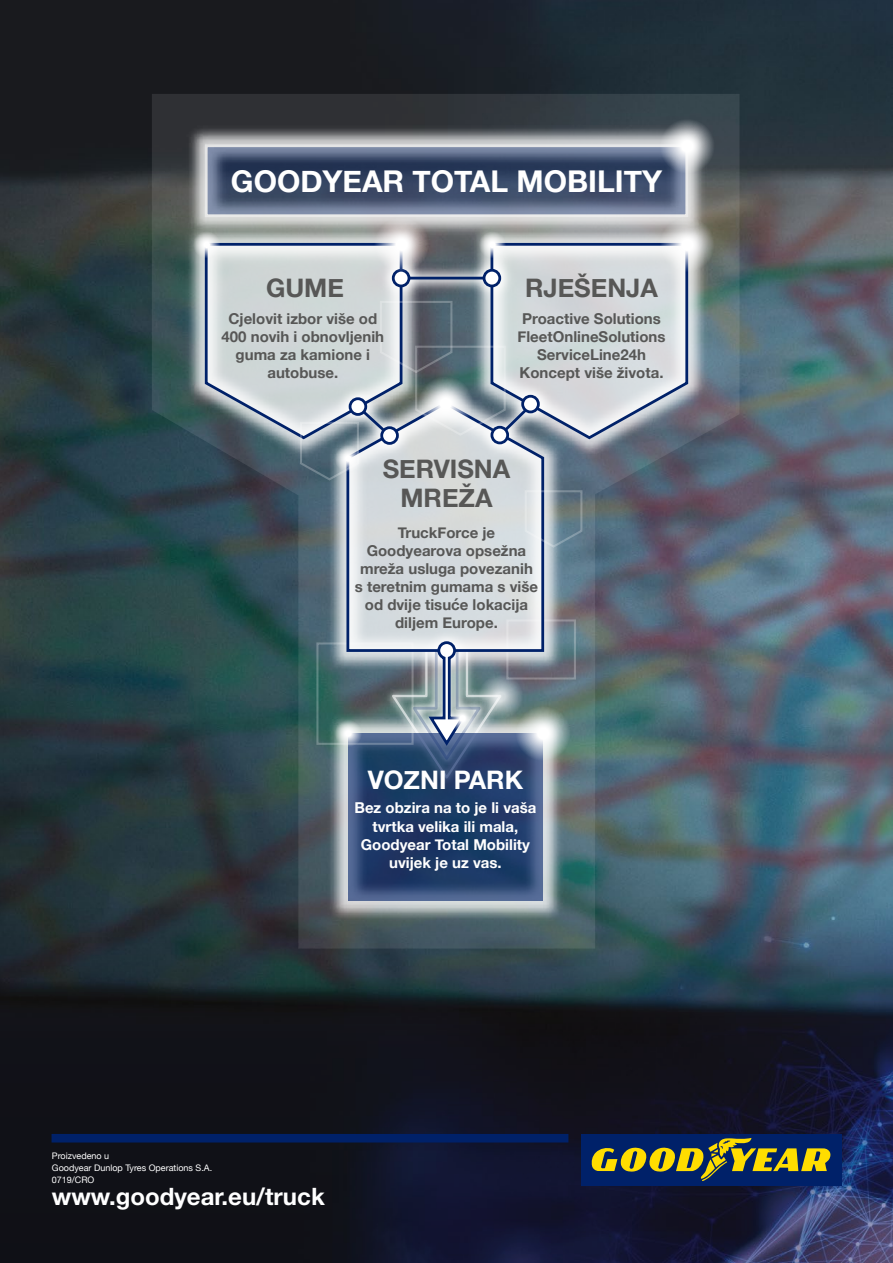
<style>
.page{position:relative;width:893px;height:1263px;background:#fff}
.page>*{position:absolute;margin:0;border:0;box-sizing:border-box;transform-origin:0 0}
.t1{font:700 30px "Helvetica Neue";color:#fff}
.t2{font:700 25.5px/28.5px "Helvetica Neue";color:#575756;text-align:center}
.t3{font:700 25.5px "Helvetica Neue";color:#fff}
.t4{font:700 24px "Helvetica Neue LT Pro";color:#fff}
.t5{font:700 15px/18px "Helvetica Neue";color:#575756;text-align:center}
.t6{font:700 15px/18px "Helvetica Neue";color:#fff;text-align:center}
.t7{font:9px/12px "Helvetica Neue";color:#fff}
</style>
<div class="page">
<img style="left:0;top:0;width:893px;height:903px">
<svg style="left:0;top:903px;width:893px;height:360px;background:#171c2a"></svg>
<div style="left:52px;top:1134px;width:516px;height:8px;background:#002169"></div>
<div style="left:581px;top:1134px;width:260px;height:51px;background:#002169"></div>
<svg style="left:591px;top:1138px;width:240px;height:43px"></svg>
<img style="left:146px;top:85px;width:601px;height:876px">
<img style="left:342px;top:713px;width:210px;height:116px">
<img style="left:295px;top:217px;width:298px;height:496px">
<svg style="left:209px;top:148px;width:475px;height:65px;background:#475673"></svg>
<div style="left:205px;top:144px;width:483px;height:73px;border:3px solid #fff"></div>
<svg style="left:348px;top:733px;width:195px;height:167px;background:#27426e"></svg>
<svg style="left:345px;top:480px;width:200px;height:173px;background:#d5dbde"></svg>
<svg style="left:525px;top:490px;width:57px;height:58px;background:#99a8b1"></svg>
<svg style="left:203px;top:242px;width:487px;height:238px;background:#b0b8bf"></svg>
<div style="left:393px;top:270px;width:16px;height:16px;background:#fff;border-radius:50%"></div>
<div style="left:392px;top:269px;width:18px;height:18px;border:3px solid #002169;border-radius:50%"></div>
<div style="left:382px;top:428px;width:15px;height:15px;background:#fff;border-radius:50%"></div>
<div style="left:380px;top:426px;width:19px;height:19px;border:3px solid #002169;border-radius:50%"></div>
<div style="left:492px;top:427px;width:16px;height:16px;background:#fff;border-radius:50%"></div>
<div style="left:490px;top:426px;width:19px;height:18px;border:3px solid #002169;border-radius:50%"></div>
<div style="left:350px;top:399px;width:16px;height:15px;background:#fff;border-radius:50%"></div>
<div style="left:349px;top:397px;width:18px;height:19px;border:3px solid #002169;border-radius:50%"></div>
<div style="left:523px;top:396px;width:15px;height:16px;background:#fff;border-radius:50%"></div>
<div style="left:521px;top:395px;width:19px;height:18px;border:3px solid #002169;border-radius:50%"></div>
<div style="left:484px;top:270px;width:16px;height:16px;background:#fff;border-radius:50%"></div>
<div style="left:483px;top:269px;width:18px;height:18px;border:3px solid #002169;border-radius:50%"></div>
<svg style="left:654px;top:113px;width:66px;height:66px;background:#8b929a"></svg>
<svg style="left:654px;top:212px;width:66px;height:65px"></svg>
<svg style="left:368px;top:212px;width:66px;height:65px"></svg>
<svg style="left:412px;top:371px;width:66px;height:65px"></svg>
<svg style="left:510px;top:700px;width:65px;height:66px;background:#95a5a9"></svg>
<svg style="left:473px;top:669px;width:54px;height:54px"></svg>
<svg style="left:190px;top:228px;width:32px;height:33px"></svg>
<svg style="left:332px;top:717px;width:32px;height:32px"></svg>
<svg style="left:332px;top:442px;width:32px;height:32px"></svg>
<svg style="left:476px;top:228px;width:32px;height:33px"></svg>
<svg style="left:392px;top:640px;width:109px;height:139px;background:#77899c"></svg>
<svg style="left:446px;top:702px;width:32px;height:32px"></svg>
<h1 class="t1" style="left:231px;top:158px;width:433px">GOODYEAR TOTAL MOBILITY</h1>
<h2 class="t2" style="left:266px;top:274px;width:79px">GUME</h2>
<h2 class="t2" style="left:525px;top:274px;width:134px">RJEŠENJA</h2>
<p class="t5" style="left:222px;top:310px;width:164px">Cjelovit izbor više od<br>400 novih i obnovljenih guma za kamione i autobuse.</p>
<p class="t5" style="left:517px;top:310px;width:150px">Proactive Solutions<br>FleetOnlineSolutions<br>ServiceLine24h<br>Koncept više života.</p>
<h2 class="t2" style="left:383px;top:456px;width:129px">SERVISNA<br>MREŽA</h2>
<p class="t5" style="left:355px;top:524px;width:185px">TruckForce je<br>Goodyearova opsežna mreža usluga povezanih s teretnim gumama s više od dvije tisuće lokacija diljem Europe.</p>
<h2 class="t3" style="left:368px;top:760px;width:157px">VOZNI PARK</h2>
<p class="t6" style="left:354px;top:799px;width:183px">Bez obzira na to je li vaša tvrtka velika ili mala,<br>Goodyear Total Mobility uvijek je uz vas.</p>
<p class="t7" style="left:52px;top:1150px;width:162px">Proizvedeno u<br>Goodyear Dunlop Tyres Operations S.A.<br>0719/CRO</p>
<h3 class="t4" style="left:52px;top:1181px;width:274px">www.goodyear.eu/truck</h3>
</div>
